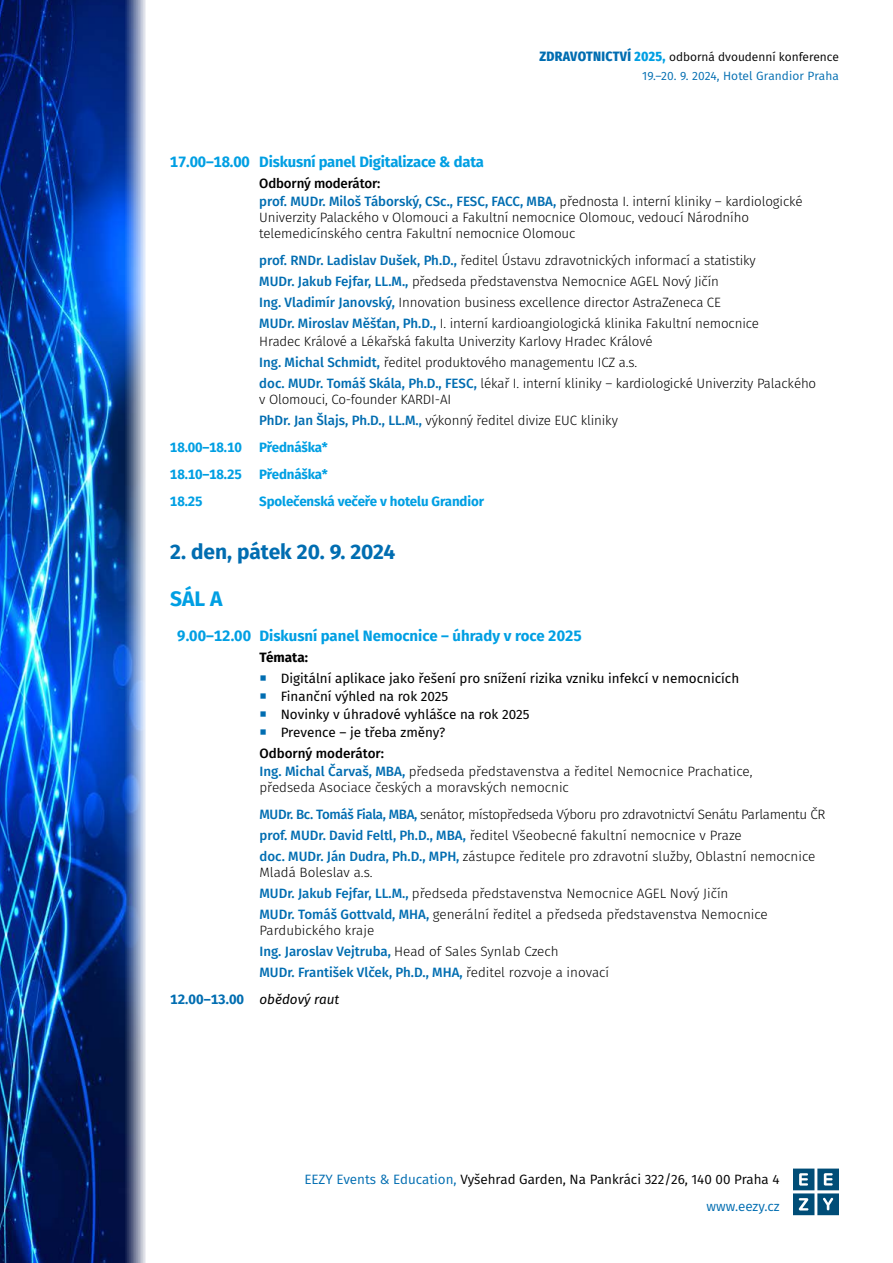
<style>
.page{position:relative;width:893px;height:1263px;background:#fff}
.page>*{position:absolute;margin:0;border:0;box-sizing:border-box;transform-origin:0 0}
.t1{font:700 21px "Fira Sans";color:#006db1}
.t2{font:700 21px "Fira Sans";color:#009fe3}
.t3{font:700 15px "Fira Sans";letter-spacing:-.01em;color:#009fe3}
.t4{font:300 13.5px/21px "Fira Sans";letter-spacing:-.01em;color:#000}
.t5{font:13.5px/18px "Fira Sans";color:#000}
.t6{font:500 13.5px/18px "Fira Sans";letter-spacing:-.01em;color:#006db1}
.t7{font:700 13.5px "Fira Sans";letter-spacing:-.01em;color:#009fe3}
.t8{font:13.5px/27px "Fira Sans";color:#000;text-align:right}
.t9{font:700 13.5px "Fira Sans";color:#006db1}
.t10{font:700 13.5px "Fira Sans";color:#000}
.t11{font:12px/18.8px "Fira Sans";color:#006db1;text-align:right}
.s1{font-family:"Fira Sans Condensed";font-weight:800;font-size:13.5px}
.s2{font-family:"Fira Sans Condensed";font-weight:800;font-size:13.5px;color:#009fe3}
.s3{color:#000}
.s4{font-weight:300;color:#000}
.s5{font-weight:500;color:#006db1}
.s6{font-weight:500}
.s7{font-weight:400;font-style:italic;color:#000}
.s8{color:#006db1}
</style>
<div class="page">
<svg style="left:793px;top:1168px;width:46px;height:47px"></svg>
<img style="left:0;top:0;width:145px;height:1263px">
<p class="t11" style="left:539px;top:47px;width:301px"><span class="s1">ZDRAVOTNICTVÍ</span> <span class="s2">2025,</span> <span class="s3">odborná dvoudenní konference<br></span>19.–20. 9. 2024, Hotel Grandior Praha</p>
<p class="t3" style="left:170px;top:149px;width:316px">17.00–18.00 Diskusní panel Digitalizace &amp; data</p>
<p class="t6" style="left:259px;top:173px;width:545px"><span class="s3">Odborný moderátor:<br></span>prof. MUDr. Miloš Táborský, CSc., FESC, FACC, MBA, <span class="s4">přednosta I. interní kliniky – kardiologické</span></p>
<p class="t4" style="left:259px;top:209px;width:491px;line-height:16.2px">Univerzity Palackého v Olomouci a Fakultní nemocnice Olomouc, vedoucí Národního telemedicínského centra Fakultní nemocnice Olomouc</p>
<p class="t4" style="left:259px;top:250px;width:501px"><span class="s5">prof. RNDr. Ladislav Dušek, Ph.D.,</span> ředitel Ústavu zdravotnických informací a statistiky <span class="s5">MUDr. Jakub Fejfar, LL.M.,</span> předseda představenstva Nemocnice AGEL Nový Jičín<br><span class="s5">Ing. Vladimír Janovský,</span> Innovation business excellence director AstraZeneca CE <span class="s5">MUDr. Miroslav Měšťan, Ph.D.,</span> I. interní kardioangiologická klinika Fakultní nemocnice</p>
<p class="t4" style="left:259px;top:331px;width:558px">Hradec Králové a Lékařská fakulta Univerzity Karlovy Hradec Králové<br><span class="s5">Ing. Michal Schmidt,</span> ředitel produktového managementu ICZ a.s.<br><span class="s5">doc. MUDr. Tomáš Skála, Ph.D., FESC,</span> lékař I. interní kliniky – kardiologické Univerzity Palackého</p>
<p class="t4" style="left:259px;top:389px;width:360px">v Olomouci, Co-founder KARDI-AI<br><span class="s5">PhDr. Jan Šlajs, Ph.D., LL.M.,</span> výkonný ředitel divize EUC kliniky</p>
<p class="t7" style="left:170px;top:436px;width:73px">18.00–18.10</p>
<p class="t7" style="left:259px;top:436px;width:70px">Přednáška*</p>
<p class="t7" style="left:170px;top:463px;width:73px">18.10–18.25</p>
<p class="t7" style="left:259px;top:463px;width:70px">Přednáška*</p>
<p class="t7" style="left:170px;top:490px;width:34px">18.25</p>
<p class="t7" style="left:259px;top:490px;width:226px">Společenská večeře v hotelu Grandior</p>
<h1 class="t1" style="left:170px;top:534px;width:227px">2. den, pátek 20. 9. 2024</h1>
<h1 class="t2" style="left:170px;top:581px;width:54px">SÁL A</h1>
<p class="t3" style="left:177px;top:623px;width:406px">9.00–12.00 Diskusní panel Nemocnice – úhrady v roce 2025</p>
<p class="t10" style="left:259px;top:645px;width:50px">Témata:</p>
<p class="t5" style="left:281px;top:668px;width:460px">Digitální aplikace jako řešení pro snížení rizika vzniku infekcí v nemocnicích Finanční výhled na rok 2025<br>Novinky v úhradové vyhlášce na rok 2025<br>Prevence – je třeba změny?</p>
<p class="t4" style="left:259px;top:744px;width:495px;line-height:18px"><span class="s6">Odborný moderátor:<br></span><span class="s5">Ing. Michal Čarvaš, MBA,</span> předseda představenstva a ředitel Nemocnice Prachatice,</p>
<p class="t4" style="left:259px;top:773px;width:568px;line-height:27px">předseda Asociace českých a moravských nemocnic<br><span class="s5">MUDr. Bc. Tomáš Fiala, MBA,</span> senátor, místopředseda Výboru pro zdravotnictví Senátu Parlamentu ČR</p>
<p class="t4" style="left:259px;top:824px;width:557px"><span class="s5">prof. MUDr. David Feltl, Ph.D., MBA,</span> ředitel Všeobecné fakultní nemocnice v Praze<br><span class="s5">doc. MUDr. Ján Dudra, Ph.D., MPH,</span> zástupce ředitele pro zdravotní služby, Oblastní nemocnice</p>
<p class="t4" style="left:259px;top:862px;width:510px">Mladá Boleslav a.s.<br><span class="s5">MUDr. Jakub Fejfar, LL.M.,</span> předseda představenstva Nemocnice AGEL Nový Jičín<br><span class="s5">MUDr. Tomáš Gottvald, MHA,</span> generální ředitel a předseda představenstva Nemocnice</p>
<p class="t4" style="left:259px;top:920px;width:351px">Pardubického kraje<br><span class="s5">Ing. Jaroslav Vejtruba,</span> Head of Sales Synlab Czech<br><span class="s5">MUDr. František Vlček, Ph.D., MHA,</span> ředitel rozvoje a inovací</p>
<p class="t9" style="left:170px;top:988px;width:171px">12.00–13.00 <span class="s7">obědový raut</span></p>
<p class="t8" style="left:304px;top:1165px;width:477px"><span class="s8">EEZY Events &amp; Education,</span> Vyšehrad Garden, Na Pankráci 322/26, 140 00 Praha 4 <span class="s8">www.eezy.cz</span></p>
</div>
